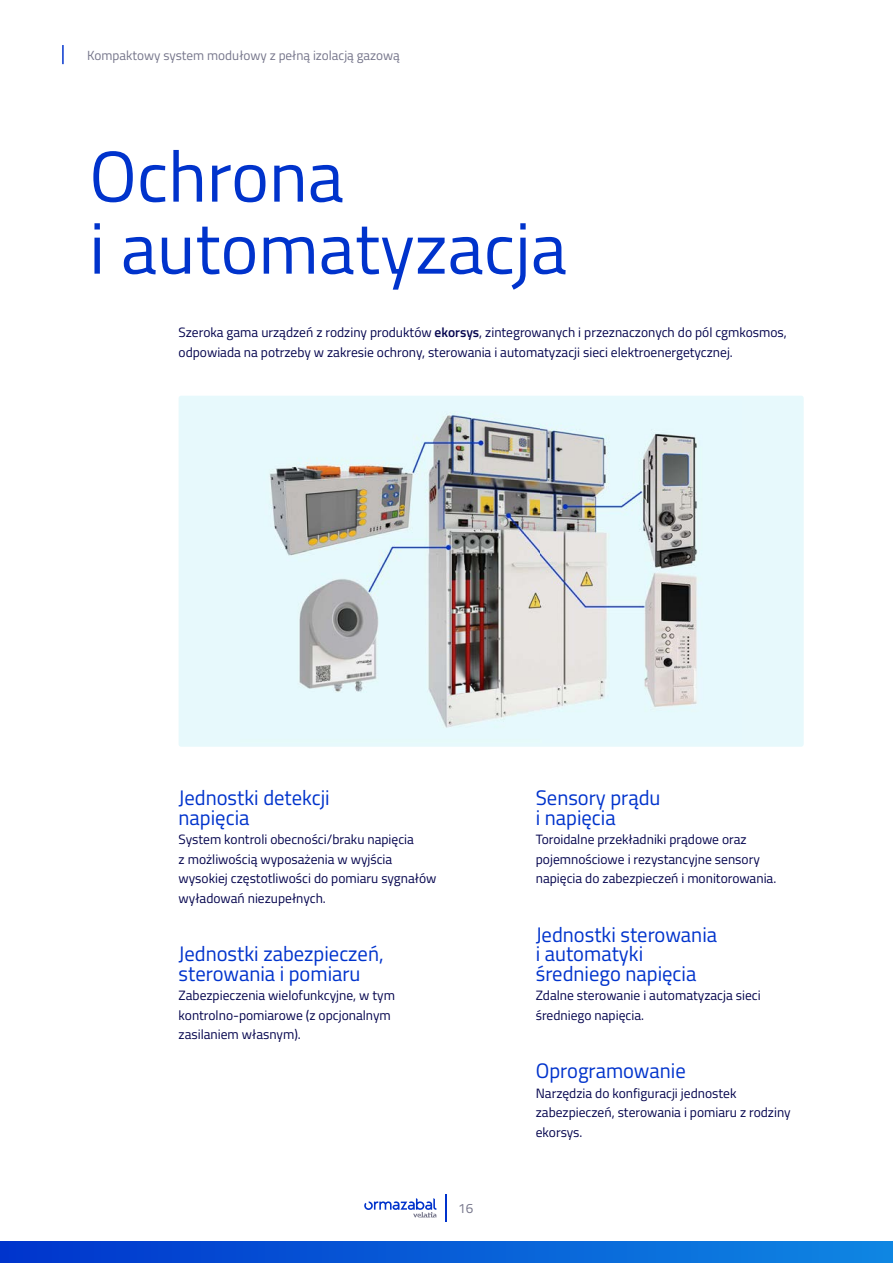
<style>
.page{position:relative;width:893px;height:1263px;background:#fff}
.page>*{position:absolute;margin:0;border:0;box-sizing:border-box;transform-origin:0 0}
.t1{font:72px/72px "Titillium Web";color:#03c}
.t2{font:21px/19.5px "Titillium Web";color:#03c}
.t3{font:13.5px/19.5px "Titillium Web";color:#05054e}
.t4{font:13.5px "Titillium Web";color:#76768b}
.t5{font:13.2px "Titillium Web";color:#76768b}
.s1{font-weight:600}
</style>
<div class="page">
<svg style="left:445px;top:1194px;width:1px;height:27px"></svg>
<svg style="left:364px;top:1198px;width:72px;height:19px"></svg>
<svg style="left:62px;top:45px;width:2px;height:19px"></svg>
<div style="left:179px;top:396px;width:625px;height:351px;background:#e7f9fc;border-radius:3px"></div>
<img style="left:269px;top:414px;width:428px;height:314px">
<div style="left:0;top:1242px;width:893px;height:21px;background:linear-gradient(to right,#0034cc,#0f86e2)"></div>
<p class="t5" style="left:87px;top:45px;width:314px">Kompaktowy system modułowy z pełną izolacją gazową</p>
<h1 class="t1" style="left:89px;top:137px;width:479px">Ochrona<br>i automatyzacja</h1>
<p class="t3" style="left:179px;top:322px;width:610px">Szeroka gama urządzeń z rodziny produktów <span class="s1">ekorsys</span>, zintegrowanych i przeznaczonych do pól cgmkosmos, odpowiada na potrzeby w zakresie ochrony, sterowania i automatyzacji sieci elektroenergetycznej.</p>
<h2 class="t2" style="left:179px;top:787px;width:153px">Jednostki detekcji napięcia</h2>
<p class="t3" style="left:179px;top:829px;width:259px">System kontroli obecności/braku napięcia<br>z możliwością wyposażenia w wyjścia wysokiej częstotliwości do pomiaru sygnałów wyładowań niezupełnych.</p>
<h2 class="t2" style="left:179px;top:943px;width:207px">Jednostki zabezpieczeń, sterowania i pomiaru</h2>
<p class="t3" style="left:179px;top:985px;width:218px">Zabezpieczenia wielofunkcyjne, w tym kontrolno-pomiarowe (z opcjonalnym zasilaniem własnym).</p>
<p class="t4" style="left:458px;top:1198px;width:17px">16</p>
<h2 class="t2" style="left:536px;top:787px;width:126px">Sensory prądu i napięcia</h2>
<p class="t3" style="left:536px;top:829px;width:242px">Toroidalne przekładniki prądowe oraz pojemnościowe i rezystancyjne sensory napięcia do zabezpieczeń i monitorowania.</p>
<h2 class="t2" style="left:536px;top:924px;width:183px">Jednostki sterowania i automatyki średniego napięcia</h2>
<p class="t3" style="left:536px;top:985px;width:226px">Zdalne sterowanie i automatyzacja sieci średniego napięcia.</p>
<h2 class="t2" style="left:536px;top:1060px;width:152px">Oprogramowanie</h2>
<p class="t3" style="left:536px;top:1083px;width:256px">Narzędzia do konfiguracji jednostek zabezpieczeń, sterowania i pomiaru z rodziny ekorsys.</p>
</div>
